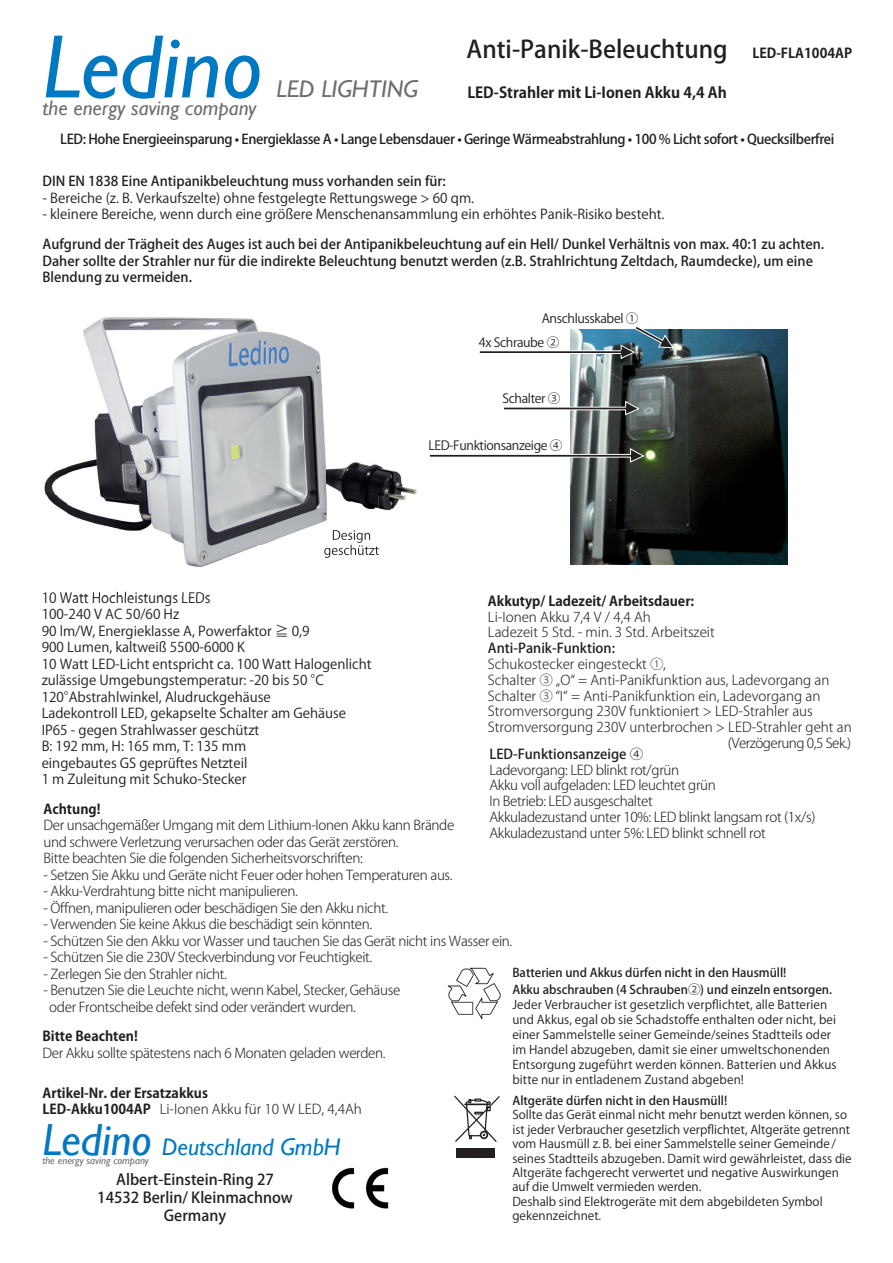
<style>
.page{position:relative;width:893px;height:1263px;background:#fff}
.page>*{position:absolute;margin:0;border:0;box-sizing:border-box;transform-origin:0 0}
.t1{font:italic 90.45px "Gill Sans";color:#0079c2}
.t2{font:italic 24.15px "Gill Sans";color:#6c6d70}
.t3{font:500 24px "Koz Go Pro";color:#231f20}
.t4{font:italic 24px "Gill Sans";color:#0079c2}
.t5{font:italic 21.15px "Gill Sans";color:#6c6d70}
.t6{font:500 15px/18px "Koz Go Pro";color:#231f20;text-align:center}
.t7{font:700 15px "Koz Go Pro";color:#231f20}
.t8{font:300 13.5px/15.8px "Koz Go Pro";letter-spacing:-.025em;color:#231f20}
.t9{font:13.5px/16.5px "Koz Go Pro";color:#231f20}
.t10{font:500 13.5px/16.5px "Koz Go Pro";color:#231f20}
.t11{font:300 13.5px/15.8px "Koz Go Pro";color:#231f20}
.t12{font:700 13.5px/16.2px "Koz Go Pro";color:#231f20}
.t13{font:500 13.5px "Koz Go Pro";letter-spacing:-.03em;color:#231f20}
.t14{font:12.6px "Koz Go Pro";letter-spacing:-.03em;color:#231f20}
.t15{font:12px/14.4px "Koz Go Pro";color:#231f20}
.t16{font:500 12px/16.5px "Koz Go Pro";color:#231f20}
.t17{font:italic 10.5px "Gill Sans";color:#6c6d70}
.s1{font-weight:700;font-size:13.5px}
.s2{font-weight:500}
.s3{font-weight:400}
.s4{font-weight:400;font-size:12.6px}
.s5{font-weight:300}
.s6{font-size:45px}
</style>
<div class="page">
<img style="left:448px;top:968px;width:53px;height:50px">
<img style="left:332px;top:1167px;width:57px;height:42px">
<svg style="left:455px;top:1095px;width:45px;height:47px"></svg>
<div style="left:457px;top:1148px;width:38px;height:9px;background:#231f20"></div>
<img style="left:44px;top:317px;width:373px;height:228px">
<img style="left:183px;top:545px;width:76px;height:22px">
<img style="left:333px;top:530px;width:38px;height:13px">
<img style="left:324px;top:545px;width:55px;height:13px">
<img style="left:43px;top:592px;width:161px;height:3px">
<img style="left:570px;top:329px;width:217px;height:236px">
<div style="left:479px;top:350px;width:144px;height:4px;border:1px solid #fff"></div>
<svg style="left:625px;top:401px;width:15px;height:15px"></svg>
<div style="left:429px;top:454px;width:204px;height:4px;border:1px solid #fff"></div>
<svg style="left:630px;top:448px;width:15px;height:15px"></svg>
<svg style="left:620px;top:326px;width:54px;height:34px;background:#547889"></svg>
<h1 class="t1" style="left:43px;top:15px;width:221px">Ledino</h1>
<h3 class="t3" style="left:466px;top:34px;width:387px">Anti-Panik-Beleuchtung <span class="s1">LED-FLA1004AP</span></h3>
<p class="t7" style="left:467px;top:82px;width:261px">LED-Strahler mit Li-Ionen Akku 4,4 Ah</p>
<h2 class="t2" style="left:277px;top:75px;width:143px">LED LIGHTING</h2>
<h3 class="t5" style="left:43px;top:96px;width:216px">the energy saving company</h3>
<p class="t13" style="left:60px;top:131px;width:776px">LED: Hohe Energieeinsparung • Energieklasse A • Lange Lebensdauer • Geringe Wärmeabstrahlung • 100 % Licht sofort • Quecksilberfrei</p>
<p class="t10" style="left:43px;top:174px;width:405px">DIN EN 1838 Eine Antipanikbeleuchtung muss vorhanden sein für:</p>
<p class="t9" style="left:43px;top:190px;width:433px">- Bereiche (z. B. Verkaufszelte) ohne festgelegte Rettungswege &gt; 60 qm.</p>
<p class="t9" style="left:43px;top:207px;width:623px">- kleinere Bereiche, wenn durch eine größere Menschenansammlung ein erhöhtes Panik-Risiko besteht.</p>
<p class="t10" style="left:43px;top:237px;width:783px">Aufgrund der Trägheit des Auges ist auch bei der Antipanikbeleuchtung auf ein Hell/ Dunkel Verhältnis von max. 40:1 zu achten.<br>Daher sollte der Strahler nur für die indirekte Beleuchtung benutzt werden (z.B. Strahlrichtung Zeltdach, Raumdecke), um eine<br>Blendung zu vermeiden.</p>
<p class="t14" style="left:542px;top:310px;width:98px">Anschlusskabel ①</p>
<p class="t14" style="left:479px;top:334px;width:82px">4x Schraube ②</p>
<p class="t14" style="left:503px;top:391px;width:59px">Schalter ③</p>
<p class="t14" style="left:428px;top:437px;width:136px">LED-Funktionsanzeige ④</p>
<p class="t9" style="left:42px;top:590px;width:331px">10 Watt Hochleistungs LEDs<br>100-240 V AC 50/60 Hz<br>90 lm/W, Energieklasse A, Powerfaktor ≧ 0,9<br>900 Lumen, kaltweiß 5500-6000 K<br>10 Watt LED-Licht entspricht ca. 100 Watt Halogenlicht zulässige Umgebungstemperatur: -20 bis 50 °C 120°Abstrahlwinkel, Aludruckgehäuse<br>Ladekontroll LED, gekapselte Schalter am Gehäuse IP65 - gegen Strahlwasser geschützt<br>B: 192 mm, H: 165 mm, T: 135 mm<br>eingebautes GS geprüftes Netzteil<br>1 m Zuleitung mit Schuko-Stecker</p>
<p class="t12" style="left:488px;top:594px;width:208px">Akkutyp/ Ladezeit/ Arbeitsdauer:</p>
<p class="t11" style="left:488px;top:609px;width:228px">Li-Ionen Akku 7,4 V / 4,4 Ah<br>Ladezeit 5 Std. - min. 3 Std. Arbeitszeit</p>
<p class="t10" style="left:488px;top:641px;width:129px">Anti-Panik-Funktion:</p>
<p class="t11" style="left:488px;top:656px;width:180px">Schukostecker eingesteckt ①,</p>
<p class="t11" style="left:488px;top:672px;width:343px">Schalter ③ „O“ = Anti-Panikfunktion aus, Ladevorgang an</p>
<p class="t11" style="left:488px;top:688px;width:334px">Schalter ③ “I“ = Anti-Panikfunktion ein, Ladevorgang an</p>
<p class="t11" style="left:488px;top:703px;width:326px">Stromversorgung 230V funktioniert &gt; LED-Strahler aus</p>
<p class="t11" style="left:488px;top:719px;width:365px">Stromversorgung 230V unterbrochen &gt; LED-Strahler geht an</p>
<p class="t8" style="left:728px;top:735px;width:125px">(Verzögerung 0,5 Sek.)</p>
<p class="t8" style="left:489px;top:746px;width:327px"><span class="s2">LED-Funktionsanzeige</span> <span class="s3">④<br></span>Ladevorgang: LED blinkt rot/grün<br>Akku voll aufgeladen: LED leuchtet grün<br>In Betrieb: LED ausgeschaltet<br>Akkuladezustand unter 10%: LED blinkt langsam rot (1x/s)<br>Akkuladezustand unter 5%: LED blinkt schnell rot</p>
<p class="t12" style="left:44px;top:801px;width:59px">Achtung!</p>
<p class="t8" style="left:44px;top:817px;width:412px;line-height:16.5px">Der unsachgemäßer Umgang mit dem Lithium-Ionen Akku kann Brände und schwere Verletzung verursachen oder das Gerät zerstören.<br>Bitte beachten Sie die folgenden Sicherheitsvorschriften:</p>
<p class="t8" style="left:44px;top:867px;width:411px">- Setzen Sie Akku und Geräte nicht Feuer oder hohen Temperaturen aus.</p>
<p class="t8" style="left:44px;top:883px;width:256px">- Akku-Verdrahtung bitte nicht manipulieren.</p>
<p class="t8" style="left:44px;top:900px;width:346px">- Öffnen, manipulieren oder beschädigen Sie den Akku nicht.</p>
<p class="t8" style="left:44px;top:916px;width:330px">- Verwenden Sie keine Akkus die beschädigt sein könnten.</p>
<p class="t8" style="left:44px;top:933px;width:470px">- Schützen Sie den Akku vor Wasser und tauchen Sie das Gerät nicht ins Wasser ein.</p>
<p class="t8" style="left:44px;top:949px;width:330px">- Schützen Sie die 230V Steckverbindung vor Feuchtigkeit.</p>
<p class="t8" style="left:44px;top:966px;width:185px">- Zerlegen Sie den Strahler nicht.</p>
<p class="t8" style="left:49px;top:982px;width:352px;line-height:16.5px;text-indent:-6px">- Benutzen Sie die Leuchte nicht, wenn Kabel, Stecker, Gehäuse oder Frontscheibe defekt sind oder verändert wurden.</p>
<p class="t16" style="left:512px;top:965px;width:321px">Batterien und Akkus dürfen nicht in den Haus müll!<br>Akku abschrauben (4 Schrauben<span class="s4">②</span>) und einzeln entsorgen.</p>
<p class="t15" style="left:512px;top:997px;width:326px;line-height:15px">Jeder Verbraucher ist gesetzlich verpflichtet, alle Batterien und Akkus, egal ob sie Schadstoffe enthalten oder nicht, bei ei ner Sammelstelle seiner Gemeinde/seines Stadtteils oder im Han del abzugeben, damit sie einer umweltschonenden Ent sor gung zu ge führt werden können. Batterien und Akkus bitte nur in entladenem Zustand ab ge ben!</p>
<p class="t12" style="left:43px;top:1029px;width:97px">Bitte Beachten!</p>
<p class="t8" style="left:43px;top:1045px;width:345px">Der Akku sollte spätestens nach 6 Monaten geladen werden.</p>
<p class="t12" style="left:43px;top:1086px;width:321px">Artikel-Nr. der Ersatzakkus<br>LED-Akku1004AP <span class="s5">Li-Ionen Akku für 10 W LED, 4,4Ah</span></p>
<p class="t16" style="left:512px;top:1093px;width:216px">Altgeräte dürfen nicht in den Hausmüll!</p>
<p class="t15" style="left:512px;top:1108px;width:341px">Sollte das Gerät einmal nicht mehr benutzt werden können, so ist jeder Verbraucher gesetzlich verpflichtet, Altgeräte getrennt vom Hausmüll z. B. bei einer Sammelstelle seiner Gemeinde / seines Stadtteils abzugeben. Damit wird gewährleistet, dass die Altgeräte fachgerecht verwertet und negative Auswirkungen auf die Umwelt vermieden werden.<br>Deshalb sind Elektrogeräte mit dem abgebildeten Symbol gekennzeichnet.</p>
<h3 class="t4" style="left:42px;top:1133px;width:300px"><span class="s6">Ledino</span> Deutschland GmbH</h3>
<p class="t17" style="left:42px;top:1155px;width:108px">the energy saving company</p>
<p class="t6" style="left:97px;top:1171px;width:197px">Albert-Einstein-Ring 27<br>14532 Berlin/ Kleinmachnow<br>Germany</p>
</div>
